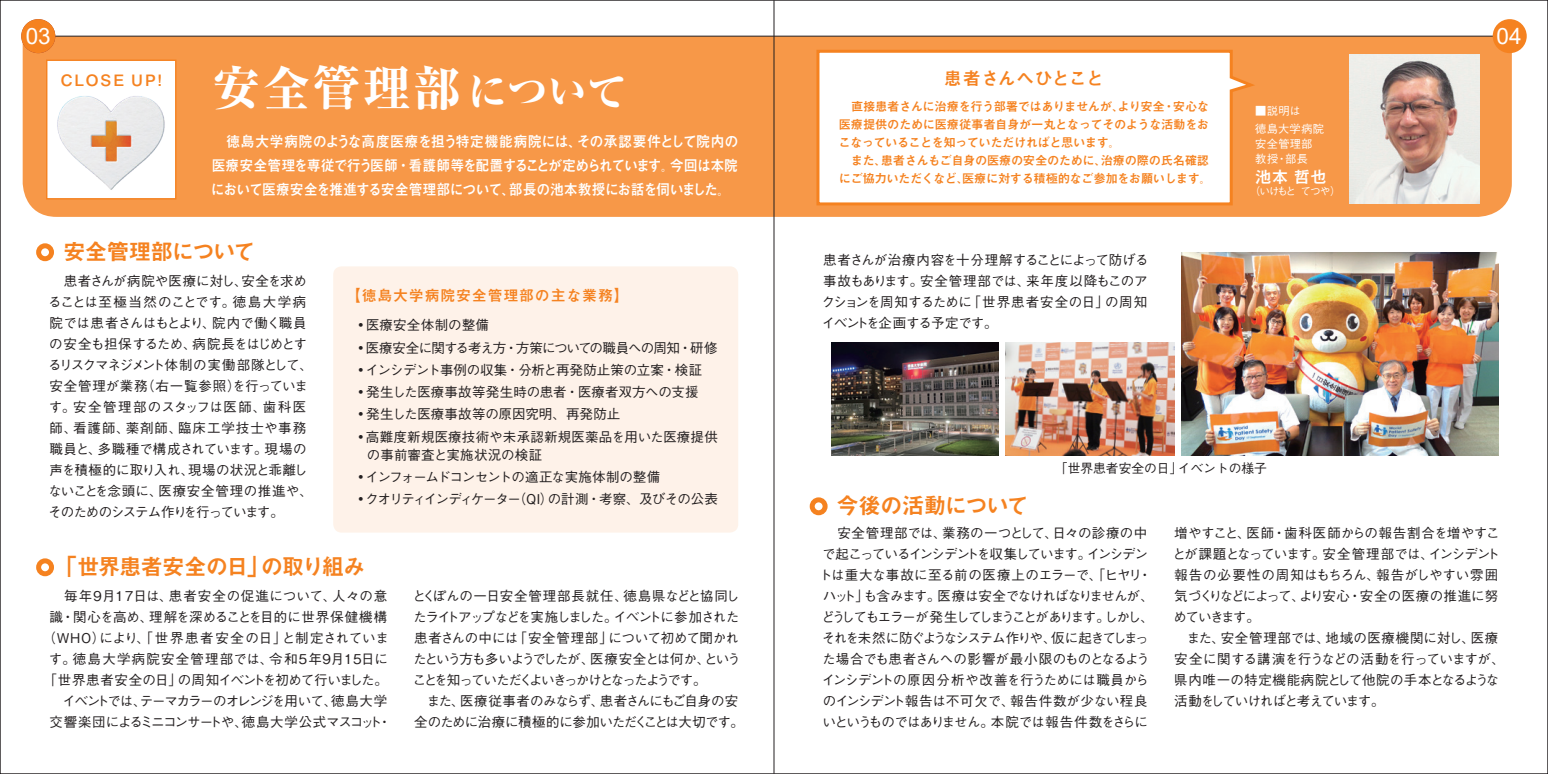
<style>
.page{position:relative;width:1548px;height:774px;background:#fff}
.page>*{position:absolute;margin:0;border:0;box-sizing:border-box;transform-origin:0 0}
.t1{font:800 48px "Ryumin Pr 6";letter-spacing:.05em;color:#fff}
.t2{font:22.5px "Midashi Go Pr 6 MB31";letter-spacing:-.055em;color:#f58220}
.t3{font:22.5px "Arial";color:#fff}
.t4{font:700 18px "Mi Go MB1 Std De";letter-spacing:-.01em;color:#f58220}
.t5{font:700 16.5px "Mi Go MB1 Std De";color:#fff}
.t6{font:700 15.6px "Mi Go MB1 Std De";letter-spacing:.125em;color:#f58220}
.t7{font:700 15px/24px "Mi Go MB1 Std De";letter-spacing:-.05em;color:#fff;text-align:justify;scale:.95 1}
.t8{font:700 15px "Mi Go MB1 Std De";letter-spacing:.05em;color:#f58220}
.t9{font:500 13.5px/21px "Gothic BBB Pr 6";letter-spacing:-.03em;color:#231f20}
.t10{font:500 13.5px/21px "Gothic BBB Pr 6";letter-spacing:-.005em;color:#231f20}
.t11{font:500 13.5px/21px "Gothic BBB Pr 6";letter-spacing:-.065em;color:#231f20;text-align:center}
.t12{font:500 13.5px/21px "Gothic BBB Pr 6";letter-spacing:-.07em;color:#231f20}
.t13{font:500 12.75px "Gothic BBB Pr 6";color:#231f20}
.t14{font:700 12.3px/18px "Mi Go MB1 Std De";letter-spacing:-.04em;color:#f58220}
.t15{font:500 11.25px/18px "Gothic BBB Pr 6";letter-spacing:.025em;color:#fff}
.t16{font:500 10.5px "Gothic BBB Pr 6";letter-spacing:-.13em;color:#fff}
.s1{font-size:39px}
</style>
<div class="page">
<div style="left:23px;top:37px;width:1489px;height:180px;background:#f79848"></div>
<div style="left:46px;top:60px;width:130px;height:139px;background:#fff;border:1px solid #f58220"></div>
<img style="left:57px;top:96px;width:108px;height:94px">
<svg style="left:815px;top:48px;width:445px;height:159px"></svg>
<img style="left:1350px;top:54px;width:129px;height:149px">
<div style="left:810px;top:497px;width:17px;height:18px;border:5px solid #f58220;border-radius:50%"></div>
<div style="left:36px;top:558px;width:18px;height:18px;border:5px solid #f58220;border-radius:50%"></div>
<div style="left:333px;top:266px;width:405px;height:267px;background:#fef2e9;border-radius:9px"></div>
<div style="left:36px;top:243px;width:18px;height:18px;border:5px solid #f58220;border-radius:50%"></div>
<img style="left:1181px;top:253px;width:317px;height:202px">
<img style="left:831px;top:343px;width:168px;height:112px">
<img style="left:1005px;top:343px;width:169px;height:112px">
<hr style="left:774px;top:36px;width:740px;height:1px;background:#231f20">
<hr style="left:43px;top:36px;width:731px;height:1px;background:#231f20">
<div style="left:1492px;top:19px;width:34px;height:34px;background:#f58220;border-radius:50%"></div>
<div style="left:21px;top:19px;width:34px;height:34px;background:#f58220;border-radius:50%"></div>
<hr style="left:774px;top:0;width:1px;height:774px;background:#231f20">
<h2 class="t3" style="left:26px;top:21px;width:27px">03</h2>
<h2 class="t3" style="left:1496px;top:21px;width:27px">04</h2>
<h1 class="t1" style="left:212px;top:50px;width:416px">安全管理部<span class="s1">について</span></h1>
<p class="t6" style="left:61px;top:68px;width:103px">CLOSE UP!</p>
<h3 class="t4" style="left:944px;top:65px;width:162px">患者さんへひとこと</h3>
<p class="t14" style="left:838px;top:96px;width:375px">　直接患者さんに治療を行う部署ではありませんが、より安全・安心な医療提供のために医療従事者自身が一丸となってそのような活動をおこなっていることを知っていただければと思います。<br>　また、患者さんもご自身の医療の安全のために、治療の際の氏名確認にご協力いただくなど、医療に対する積極的なご参加をお願いします。</p>
<p class="t15" style="left:1255px;top:101px;width:70px">■説明は<br>徳島大学病院</p>
<p class="t7" style="left:211px;top:128px;width:557px">　徳島大学病院のような高度医療を担う特定機能病院には、その承認要件として院内の医療安全管理を専従で行う医師・看護師等を配置することが定められています。今回は本院において医療安全を推進する安全管理部について、部長の池本教授にお話を伺いました。</p>
<p class="t15" style="left:1255px;top:135px;width:59px;line-height:15px">安全管理部教授・部長</p>
<p class="t5" style="left:1255px;top:164px;width:73px">池本 哲也</p>
<p class="t16" style="left:1250px;top:183px;width:92px">（いけもと てつや）</p>
<h2 class="t2" style="left:63px;top:233px;width:194px">安全管理部について</h2>
<p class="t10" style="left:48px;top:269px;width:266px">　患者さんが病院や医療に対し、安全を求めることは至極当然のことです。徳島大学病院では患者さんはもとより、院内で働く職員の安全も担保するため、病院長をはじめとするリスクマネジメント体制の実働部隊として、安全管理が業務（右一覧参照）を行っています。安全管理部のスタッフは医師、歯科医師、看護師、薬剤師、臨床工学技士や事務職員と、多職種で構成されています。現場の声を積極的に取り入れ、現場の状況と乖離しないことを念頭に、医療安全管理の推進や、そのためのシステム作りを行っています。</p>
<p class="t8" style="left:346px;top:284px;width:284px">【徳島大学病院安全管理部の主な業務】</p>
<p class="t10" style="left:354px;top:313px;width:365px;line-height:22.2px">・医療安全体制の整備<br>・医療安全に関する考え方・方策についての職員への周知・研修・インシデント事例の収集・分析と再発防止策の立案・検証・発生した医療事故等発生時の患者・医療者双方への支援<br>・発生した医療事故等の原因究明、再発防止<br>・高難度新規医療技術や未承認新規医薬品を用いた医療提供</p>
<p class="t9" style="left:354px;top:443px;width:365px;line-height:22.2px;text-indent:13px">の事前審査と実施状況の検証<br>・インフォームドコンセントの適正な実施体制の整備<br>・クオリティインディケーター（QI）の計測・考察、及びその公表</p>
<h2 class="t2" style="left:55px;top:548px;width:312px">「世界患者安全の日」の取り組み</h2>
<p class="t9" style="left:43px;top:584px;width:350px;text-align:center">　毎年９月１７日は、患者安全の促進について、人々の意識・関心を高め、理解を深めることを目的に世界保健機構（WHO）により、「世界患者安全の日」と制定されています。徳島大学病院安全管理部では、令和５年9月15日に「世界患者安全の日」の周知イベントを初めて行いました。　イベントでは、テーマカラーのオレンジを用いて、徳島大学交響楽団によるミニコンサートや、徳島大学公式マスコット・</p>
<p class="t12" style="left:412px;top:584px;width:333px">とくぽんの一日安全管理部長就任、徳島県などと協同したライトアップなどを実施しました。イベントに参加された患者さんの中には「安全管理部」について初めて聞かれたという方も多いようでしたが、医療安全とは何か、ということを知っていただくよいきっかけとなったようです。<br>　また、医療従事者のみならず、患者さんにもご自身の安全のために治療に積極的に参加いただくことは大切です。</p>
<p class="t9" style="left:821px;top:248px;width:329px;text-align:justify">患者さんが治療内容を十分理解することによって防げる事故もあります。安全管理部では、来年度以降もこのアクションを周知するために「世界患者安全の日」の周知イベントを企画する予定です。</p>
<h2 class="t2" style="left:836px;top:487px;width:194px">今後の活動について</h2>
<p class="t13" style="left:1055px;top:458px;width:213px">「世界患者安全の日」イベントの様子</p>
<p class="t11" style="left:819px;top:521px;width:337px">　安全管理部では、業務の一つとして、日々の診療の中で起こっているインシデントを収集しています。インシデントは重大な事故に至る前の医療上のエラーで、「ヒヤリ・ハット」も含みます。医療は安全でなければなりませんが、どうしてもエラーが発生してしまうことがあります。しかし、それを未然に防ぐようなシステム作りや、仮に起きてしまった場合でも患者さんへの影響が最小限のものとなるようインシデントの原因分析や改善を行うためには職員からのインシデント報告は不可欠で、報告件数が少ない程良いというものではありません。本院では報告件数をさらに</p>
<p class="t9" style="left:1172px;top:521px;width:334px">増やすこと、医師・歯科医師からの報告割合を増やすことが課題となっています。安全管理部では、インシデント報告の必要性の周知はもちろん、報告がしやすい雰囲気づくりなどによって、より安心・安全の医療の推進に努めていきます。<br>　また、安全管理部では、地域の医療機関に対し、医療安全に関する講演を行うなどの活動を行っていますが、県内唯一の特定機能病院として他院の手本となるような活動をしていければと考えています。</p>
</div>
